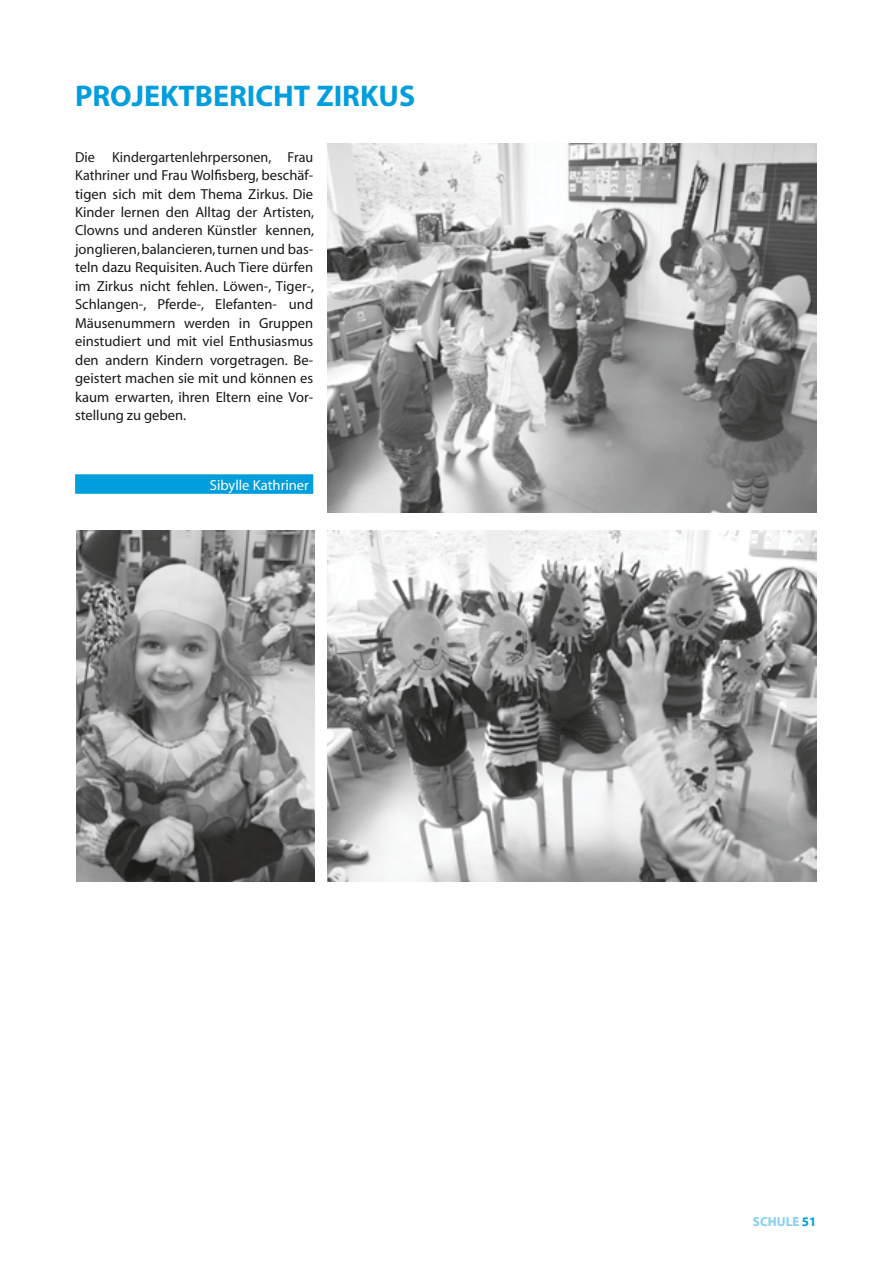
<style>
.page{position:relative;width:893px;height:1263px;background:#fff}
.page>*{position:absolute;margin:0;border:0;box-sizing:border-box;transform-origin:0 0}
.t1{font:700 30px "Myriad";color:#009edd}
.t2{font:14.55px/18.5px "Myriad";color:#181817;text-align:justify}
.t3{font:14.55px "Myriad";color:#fff}
.t4{font:700 13.05px "Myriad";color:#83cff4}
.s1{color:#009edd}
</style>
<div class="page">
<div style="left:75px;top:474px;width:238px;height:20px;background:#009edd"></div>
<img style="left:327px;top:143px;width:489px;height:369px">
<img style="left:327px;top:531px;width:489px;height:350px">
<img style="left:77px;top:531px;width:238px;height:350px">
<h1 class="t1" style="left:75px;top:81px;width:342px">PROJEKTBERICHT ZIRKUS</h1>
<p class="t2" style="left:75px;top:148px;width:241px">Die Kindergartenlehrpersonen, Frau Kathriner und Frau Wolfisberg, beschäf&shy;tigen sich mit dem Thema Zirkus. Die Kinder lernen den Alltag der Artisten, Clowns und anderen Künstler kennen, jonglieren, balancieren, turnen und bas&shy;teln dazu Requisiten. Auch Tiere dürfen im Zirkus nicht fehlen. Löwen-, Tiger-, Schlangen-, Pferde-, Elefanten- und Mäusenummern werden in Gruppen einstudiert und mit viel Enthusiasmus den andern Kindern vorgetragen. Be&shy;geistert machen sie mit und können es kaum erwarten, ihren Eltern eine Vor&shy;stellung zu geben.</p>
<p class="t3" style="left:210px;top:478px;width:101px">Sibylle Kathriner</p>
<p class="t4" style="left:753px;top:1215px;width:65px">SCHULE <span class="s1">51</span></p>
</div>
